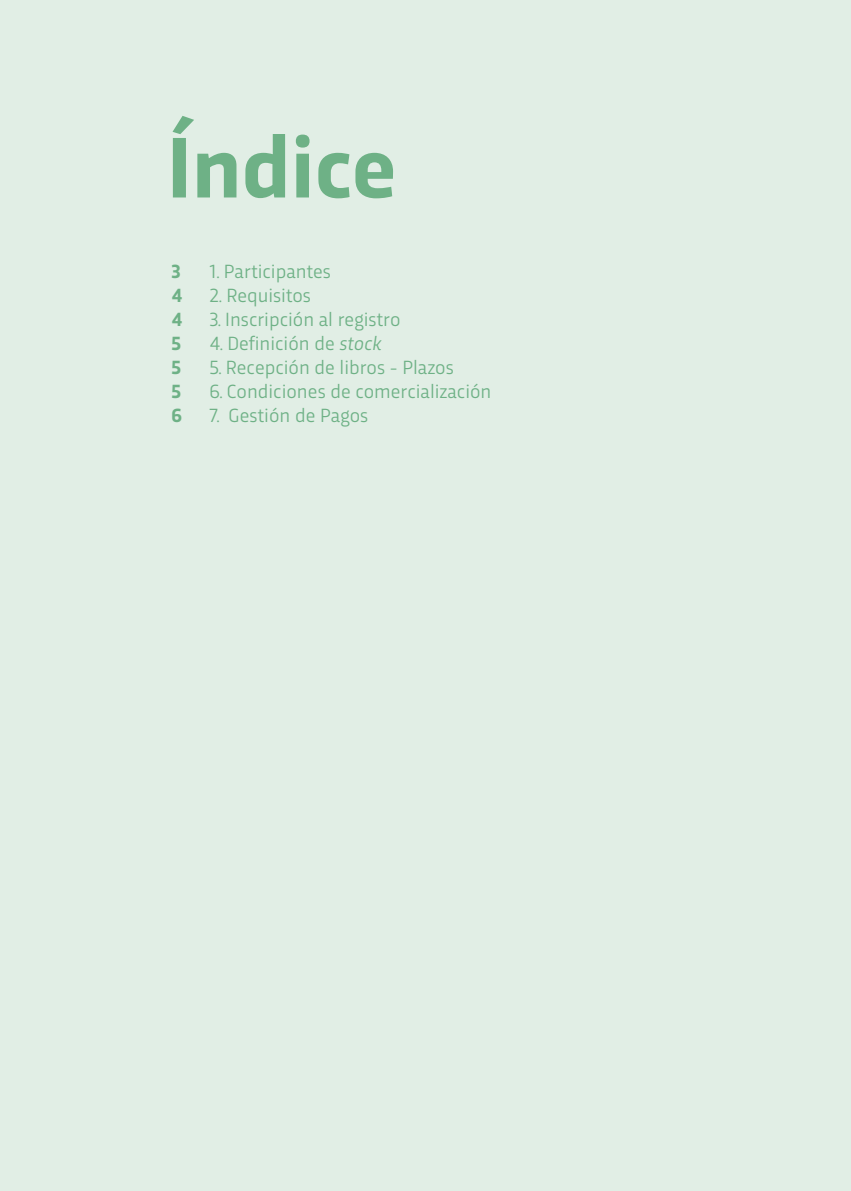
<style>
.page{position:relative;width:851px;height:1191px;background:#fff}
.page>*{position:absolute;margin:0;border:0;box-sizing:border-box;transform-origin:0 0}
.t1{font:700 90px "Trasandina";color:#6eb186}
.t2{font:20px "Trasandina";color:#6eb186}
.t3{font:700 20px "Trasandina";color:#6eb186}
.s1{font-style:italic}
</style>
<div class="page">
<div style="left:0;top:0;width:850px;height:1191px;background:#e1eee5"></div>
<h1 class="t1" style="left:167px;top:101px;width:231px">Índice</h1>
<p class="t3" style="left:171px;top:256px;width:11px">3</p>
<p class="t2" style="left:209px;top:256px;width:123px">1. Participantes</p>
<p class="t3" style="left:171px;top:280px;width:13px">4</p>
<p class="t2" style="left:209px;top:280px;width:103px">2. Requisitos</p>
<p class="t3" style="left:171px;top:304px;width:13px">4</p>
<p class="t2" style="left:209px;top:304px;width:193px">3. Inscripción al registro</p>
<p class="t3" style="left:171px;top:328px;width:11px">5</p>
<p class="t2" style="left:209px;top:328px;width:174px">4. Definición de <span class="s1">stock</span></p>
<p class="t3" style="left:171px;top:352px;width:11px">5</p>
<p class="t2" style="left:209px;top:352px;width:246px">5. Recepción de libros - Plazos</p>
<p class="t3" style="left:171px;top:376px;width:11px">5</p>
<p class="t2" style="left:209px;top:376px;width:283px">6. Condiciones de comercialización</p>
<p class="t3" style="left:171px;top:400px;width:12px">6</p>
<p class="t2" style="left:209px;top:400px;width:160px">7. Gestión de Pagos</p>
</div>
